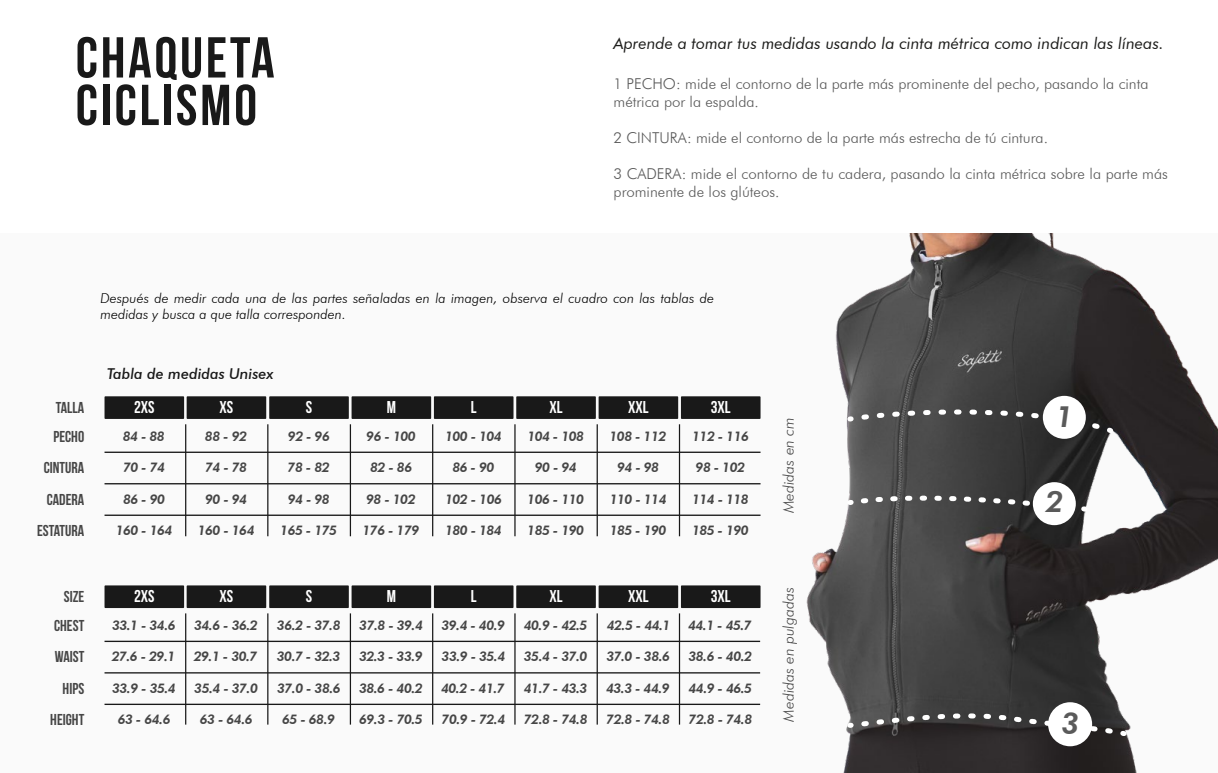
<style>
.page{position:relative;width:1218px;height:773px;background:#fff}
.page>*{position:absolute;margin:0;border:0;box-sizing:border-box;transform-origin:0 0}
.t1{font:700 57.5px/47.5px "Bebas Neue";letter-spacing:.05em;color:#191919}
.t2{font:italic 800 30.12px "Futura BT";color:#5a5a5a}
.t3{font:italic 800 29.38px "Futura BT";color:#5a5a5a}
.t4{font:700 17.12px "Bebas Neue";color:#fff}
.t5{font:italic 16.25px "Futura BT";color:#1d1d1b}
.t6{font:700 15.75px/28.9px "Bebas Neue";color:#464646;text-align:right}
.t7{font:300 15px/18px "Futura BT";color:#5a5a5a}
.t8{font:italic 300 15px "Futura BT";color:#464646}
.t9{font:italic 500 15px "Futura BT";color:#191919}
.t10{font:italic 300 13.75px/16.5px "Futura BT";color:#000}
.t11{font:italic 800 13.38px "Futura BT";letter-spacing:-.04em;color:#464646}
</style>
<div class="page">
<div style="left:0;top:233px;width:1218px;height:539px;background:#fafafa"></div>
<img style="left:806px;top:233px;width:412px;height:539px">
<svg style="left:844px;top:408px;width:273px;height:29px;background:#515151"></svg>
<svg style="left:844px;top:494px;width:246px;height:20px;background:#5f5f5f"></svg>
<div style="left:1032px;top:482px;width:43px;height:43px;background:#fff;border-radius:50%"></div>
<svg style="left:844px;top:711px;width:286px;height:28px;background:#4a4849"></svg>
<div style="left:1048px;top:702px;width:44px;height:44px;background:#fff;border-radius:50%"></div>
<div style="left:1042px;top:396px;width:43px;height:43px;background:#fff;border-radius:50%"></div>
<div style="left:269px;top:396px;width:80px;height:23px;background:#191919"></div>
<div style="left:351px;top:396px;width:80px;height:23px;background:#191919"></div>
<div style="left:434px;top:396px;width:79px;height:23px;background:#191919"></div>
<div style="left:516px;top:396px;width:80px;height:23px;background:#191919"></div>
<div style="left:598px;top:396px;width:80px;height:23px;background:#191919"></div>
<hr style="left:350px;top:424px;width:1px;height:112px;background:#191919">
<hr style="left:432px;top:424px;width:1px;height:112px;background:#191919">
<hr style="left:514px;top:424px;width:1px;height:112px;background:#191919">
<hr style="left:596px;top:424px;width:2px;height:112px;background:#191919">
<div style="left:681px;top:396px;width:79px;height:23px;background:#191919"></div>
<hr style="left:679px;top:424px;width:1px;height:112px;background:#191919">
<hr style="left:104px;top:451px;width:656px;height:2px;background:#191919">
<hr style="left:104px;top:483px;width:656px;height:1px;background:#191919">
<hr style="left:104px;top:514px;width:656px;height:2px;background:#191919">
<div style="left:187px;top:396px;width:79px;height:23px;background:#191919"></div>
<hr style="left:267px;top:424px;width:1px;height:112px;background:#191919">
<div style="left:269px;top:585px;width:80px;height:23px;background:#191919"></div>
<div style="left:351px;top:585px;width:80px;height:23px;background:#191919"></div>
<div style="left:434px;top:585px;width:79px;height:23px;background:#191919"></div>
<div style="left:516px;top:585px;width:80px;height:23px;background:#191919"></div>
<div style="left:598px;top:585px;width:80px;height:23px;background:#191919"></div>
<hr style="left:350px;top:613px;width:1px;height:111px;background:#191919">
<hr style="left:432px;top:613px;width:1px;height:111px;background:#191919">
<hr style="left:514px;top:613px;width:1px;height:111px;background:#191919">
<hr style="left:596px;top:613px;width:2px;height:111px;background:#191919">
<div style="left:681px;top:585px;width:79px;height:23px;background:#191919"></div>
<hr style="left:679px;top:613px;width:1px;height:111px;background:#191919">
<hr style="left:104px;top:640px;width:656px;height:2px;background:#191919">
<hr style="left:104px;top:672px;width:656px;height:1px;background:#191919">
<hr style="left:104px;top:703px;width:656px;height:2px;background:#191919">
<div style="left:187px;top:585px;width:79px;height:23px;background:#191919"></div>
<hr style="left:267px;top:613px;width:1px;height:111px;background:#191919">
<div style="left:104px;top:585px;width:80px;height:23px;background:#191919"></div>
<hr style="left:185px;top:613px;width:1px;height:111px;background:#191919">
<div style="left:104px;top:396px;width:80px;height:23px;background:#191919"></div>
<hr style="left:185px;top:424px;width:1px;height:112px;background:#191919">
<h1 class="t1" style="left:76px;top:33px;width:200px">CHAQUETA<br>CICLISMO</h1>
<p class="t5" style="left:613px;top:33px;width:551px">Aprende a tomar tus medidas usando la cinta métrica como indican las líneas.</p>
<p class="t7" style="left:613px;top:74px;width:536px">1 PECHO: mide el contorno de la parte más prominente del pecho, pasando la cinta métrica por la espalda.</p>
<p class="t7" style="left:613px;top:128px;width:436px">2 CINTURA: mide el contorno de la parte más estrecha de tú cintura.</p>
<p class="t7" style="left:613px;top:164px;width:556px">3 CADERA: mide el contorno de tu cadera, pasando la cinta métrica sobre la parte más prominente de los glúteos.</p>
<p class="t10" style="left:100px;top:289px;width:615px">Después de medir cada una de las partes señaladas en la imagen, observa el cuadro con las tablas de medidas y busca a que talla corresponden.</p>
<p class="t6" style="left:53px;top:393px;width:32px;text-align:left">TALLA<br>PECHO</p>
<p class="t6" style="left:44px;top:453px;width:42px">CINTURA</p>
<p class="t9" style="left:107px;top:364px;width:168px">Tabla de medidas Unisex</p>
<p class="t4" style="left:134px;top:397px;width:22px">2XS</p>
<p class="t4" style="left:220px;top:397px;width:15px">XS</p>
<p class="t4" style="left:306px;top:397px;width:8px">S</p>
<p class="t4" style="left:387px;top:397px;width:11px">M</p>
<p class="t4" style="left:471px;top:397px;width:7px">L</p>
<p class="t4" style="left:549px;top:397px;width:15px">XL</p>
<p class="t4" style="left:628px;top:397px;width:22px">XXL</p>
<p class="t4" style="left:710px;top:397px;width:21px">3XL</p>
<p class="t11" style="left:123px;top:428px;width:44px">84 - 88</p>
<p class="t11" style="left:123px;top:459px;width:44px">70 - 74</p>
<p class="t11" style="left:205px;top:428px;width:44px">88 - 92</p>
<p class="t11" style="left:205px;top:459px;width:44px">74 - 78</p>
<p class="t11" style="left:288px;top:428px;width:44px">92 - 96</p>
<p class="t11" style="left:366px;top:428px;width:51px">96 - 100</p>
<p class="t11" style="left:445px;top:428px;width:58px">100 - 104</p>
<p class="t11" style="left:527px;top:428px;width:58px">104 - 108</p>
<p class="t11" style="left:609px;top:428px;width:58px">108 - 112</p>
<p class="t11" style="left:288px;top:459px;width:44px">78 - 82</p>
<p class="t11" style="left:370px;top:459px;width:44px">82 - 86</p>
<p class="t11" style="left:452px;top:459px;width:44px">86 - 90</p>
<p class="t11" style="left:535px;top:459px;width:44px">90 - 94</p>
<p class="t11" style="left:617px;top:459px;width:44px">94 - 98</p>
<p class="t11" style="left:692px;top:428px;width:58px">112 - 116</p>
<p class="t11" style="left:695px;top:459px;width:51px">98 - 102</p>
<p class="t6" style="left:47px;top:484px;width:39px">CADERA</p>
<p class="t11" style="left:205px;top:490px;width:44px">90 - 94</p>
<p class="t11" style="left:288px;top:490px;width:44px">94 - 98</p>
<p class="t11" style="left:366px;top:490px;width:51px">98 - 102</p>
<p class="t11" style="left:445px;top:490px;width:58px">102 - 106</p>
<p class="t11" style="left:527px;top:490px;width:58px">106 - 110</p>
<p class="t11" style="left:610px;top:490px;width:58px">110 - 114</p>
<p class="t11" style="left:692px;top:490px;width:58px">114 - 118</p>
<p class="t11" style="left:123px;top:490px;width:44px">86 - 90</p>
<p class="t6" style="left:37px;top:516px;width:49px">ESTATURA</p>
<p class="t6" style="left:54px;top:581px;width:32px">SIZE<br>CHEST</p>
<p class="t6" style="left:55px;top:642px;width:31px">WAIST</p>
<p class="t6" style="left:50px;top:672px;width:36px;line-height:31.5px">HIPS<br>HEIGHT</p>
<p class="t11" style="left:116px;top:522px;width:58px">160 - 164</p>
<p class="t11" style="left:198px;top:522px;width:58px">160 - 164</p>
<p class="t11" style="left:280px;top:522px;width:58px">165 - 175</p>
<p class="t11" style="left:362px;top:522px;width:58px">176 - 179</p>
<p class="t11" style="left:445px;top:522px;width:58px">180 - 184</p>
<p class="t11" style="left:527px;top:522px;width:58px">185 - 190</p>
<p class="t11" style="left:609px;top:522px;width:58px">185 - 190</p>
<p class="t11" style="left:692px;top:522px;width:58px">185 - 190</p>
<p class="t4" style="left:134px;top:587px;width:22px">2XS</p>
<p class="t11" style="left:112px;top:617px;width:65px">33.1 - 34.6</p>
<p class="t11" style="left:112px;top:648px;width:65px">27.6 - 29.1</p>
<p class="t11" style="left:112px;top:679px;width:65px">33.9 - 35.4</p>
<p class="t11" style="left:118px;top:711px;width:54px">63 - 64.6</p>
<p class="t4" style="left:220px;top:587px;width:15px">XS</p>
<p class="t4" style="left:387px;top:587px;width:11px">M</p>
<p class="t4" style="left:471px;top:587px;width:7px">L</p>
<p class="t4" style="left:549px;top:587px;width:15px">XL</p>
<p class="t4" style="left:628px;top:587px;width:22px">XXL</p>
<p class="t4" style="left:306px;top:587px;width:8px">S</p>
<p class="t4" style="left:710px;top:587px;width:21px">3XL</p>
<p class="t11" style="left:194px;top:617px;width:65px">34.6 - 36.2</p>
<p class="t11" style="left:194px;top:648px;width:65px">29.1 - 30.7</p>
<p class="t11" style="left:277px;top:617px;width:65px">36.2 - 37.8</p>
<p class="t11" style="left:359px;top:617px;width:65px">37.8 - 39.4</p>
<p class="t11" style="left:441px;top:617px;width:65px">39.4 - 40.9</p>
<p class="t11" style="left:524px;top:617px;width:65px">40.9 - 42.5</p>
<p class="t11" style="left:607px;top:617px;width:65px">42.5 - 44.1</p>
<p class="t11" style="left:277px;top:648px;width:65px">30.7 - 32.3</p>
<p class="t11" style="left:359px;top:648px;width:65px">32.3 - 33.9</p>
<p class="t11" style="left:441px;top:648px;width:65px">33.9 - 35.4</p>
<p class="t11" style="left:524px;top:648px;width:65px">35.4 - 37.0</p>
<p class="t11" style="left:606px;top:648px;width:65px">37.0 - 38.6</p>
<p class="t11" style="left:688px;top:617px;width:65px">44.1 - 45.7</p>
<p class="t11" style="left:688px;top:648px;width:65px">38.6 - 40.2</p>
<p class="t11" style="left:194px;top:679px;width:65px">35.4 - 37.0</p>
<p class="t11" style="left:277px;top:679px;width:65px">37.0 - 38.6</p>
<p class="t11" style="left:359px;top:679px;width:65px">38.6 - 40.2</p>
<p class="t11" style="left:441px;top:679px;width:65px">40.2 - 41.7</p>
<p class="t11" style="left:524px;top:679px;width:65px">41.7 - 43.3</p>
<p class="t11" style="left:606px;top:679px;width:65px">43.3 - 44.9</p>
<p class="t11" style="left:688px;top:679px;width:65px">44.9 - 46.5</p>
<p class="t11" style="left:200px;top:711px;width:54px">63 - 64.6</p>
<p class="t11" style="left:282px;top:711px;width:54px">65 - 68.9</p>
<p class="t11" style="left:359px;top:711px;width:65px">69.3 - 70.5</p>
<p class="t11" style="left:441px;top:711px;width:65px">70.9 - 72.4</p>
<p class="t11" style="left:524px;top:711px;width:65px">72.8 - 74.8</p>
<p class="t11" style="left:606px;top:711px;width:65px">72.8 - 74.8</p>
<p class="t11" style="left:688px;top:711px;width:65px">72.8 - 74.8</p>
<p class="t8" style="left:779px;top:513px;width:97px;rotate:-90deg">Medidas en cm</p>
<p class="t8" style="left:779px;top:721px;width:136px;rotate:-90deg">Medidas en pulgadas</p>
<h3 class="t3" style="left:1056px;top:399px;width:19px">1</h3>
<h3 class="t3" style="left:1046px;top:484px;width:19px">2</h3>
<h2 class="t2" style="left:1061px;top:704px;width:19px">3</h2>
</div>
